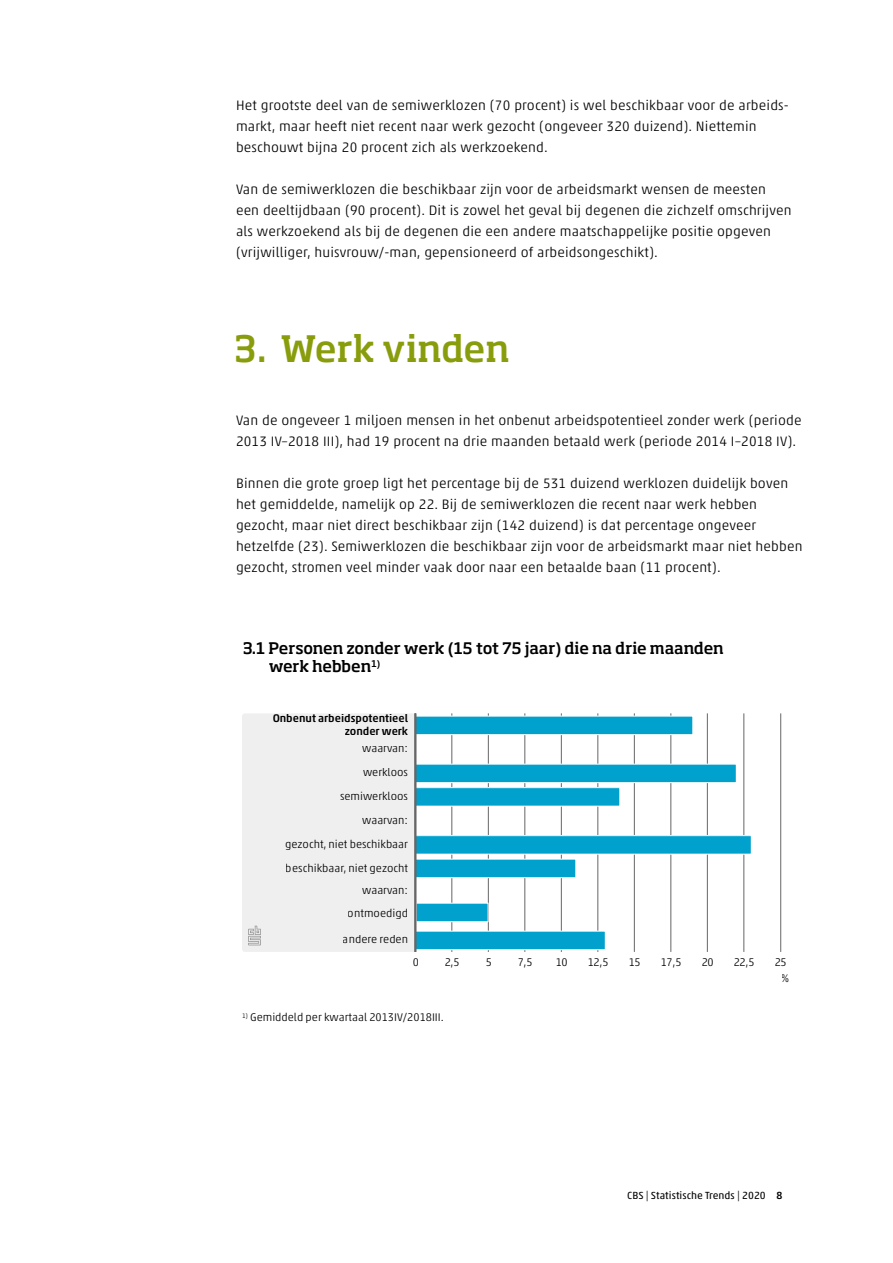
<style>
.page{position:relative;width:893px;height:1263px;background:#fff}
.page>*{position:absolute;margin:0;border:0;box-sizing:border-box;transform-origin:0 0}
.t1{font:500 36px "Soho Pro";color:#899d0c}
.t2{font:500 15.75px/18.5px "Soho Pro";letter-spacing:-.01em;color:#000}
.t3{font:300 13.8px/21px "Akko Pro";letter-spacing:.01em;color:#000}
.t4{font:300 11.25px/23.9px "Akko Pro";color:#000;text-align:right}
.t5{font:500 11.25px/12.5px "Akko Pro";color:#000;text-align:right}
.t6{font:10.5px "Akko Pro";letter-spacing:.005em;color:#000}
.s1{font-weight:500}
</style>
<div class="page">
<hr style="left:452px;top:713px;width:1px;height:239px;background:#666">
<hr style="left:488px;top:713px;width:1px;height:239px;background:#666">
<hr style="left:525px;top:713px;width:1px;height:239px;background:#666">
<hr style="left:561px;top:713px;width:1px;height:239px;background:#666">
<hr style="left:598px;top:713px;width:1px;height:239px;background:#666">
<hr style="left:634px;top:713px;width:1px;height:239px;background:#666">
<hr style="left:671px;top:713px;width:1px;height:239px;background:#666">
<hr style="left:707px;top:713px;width:1px;height:239px;background:#666">
<hr style="left:744px;top:713px;width:1px;height:239px;background:#666">
<hr style="left:780px;top:713px;width:1px;height:239px;background:#666">
<div style="left:242px;top:714px;width:172px;height:238px;background:#efefef"></div>
<div style="left:415px;top:716px;width:278px;height:19px;background:#00a1cd"></div>
<div style="left:415px;top:716px;width:278px;height:19px;border:1px solid #fff"></div>
<div style="left:415px;top:764px;width:321px;height:19px;background:#00a1cd"></div>
<div style="left:415px;top:764px;width:321px;height:19px;border:1px solid #fff"></div>
<div style="left:415px;top:788px;width:205px;height:18px;background:#00a1cd"></div>
<div style="left:415px;top:787px;width:205px;height:19px;border:1px solid #fff"></div>
<div style="left:415px;top:836px;width:336px;height:18px;background:#00a1cd"></div>
<div style="left:415px;top:835px;width:336px;height:19px;border:1px solid #fff"></div>
<div style="left:415px;top:859px;width:161px;height:19px;background:#00a1cd"></div>
<div style="left:415px;top:859px;width:161px;height:19px;border:1px solid #fff"></div>
<div style="left:415px;top:931px;width:190px;height:19px;background:#00a1cd"></div>
<div style="left:415px;top:931px;width:190px;height:19px;border:1px solid #fff"></div>
<div style="left:416px;top:903px;width:72px;height:19px;background:#00a1cd"></div>
<div style="left:416px;top:903px;width:72px;height:19px;border:1px solid #fff"></div>
<hr style="left:414px;top:713px;width:2px;height:239px;background:#666">
<p class="t3" style="left:236px;top:95px;width:553px">Het grootste deel van de semiwerklozen (70 procent) is wel beschikbaar voor de arbeids&shy;markt, maar heeft niet recent naar werk gezocht (ongeveer 320 duizend). Niettemin beschouwt bijna 20 procent zich als werkzoekend.</p>
<p class="t3" style="left:236px;top:179px;width:557px">Van de semiwerklozen die beschikbaar zijn voor de arbeidsmarkt wensen de meesten een deeltijdbaan (90 procent). Dit is zowel het geval bij degenen die zichzelf omschrijven als werkzoekend als bij de degenen die een andere maatschappelijke positie opgeven (vrijwilliger, huisvrouw/-man, gepensioneerd of arbeidsongeschikt).</p>
<h1 class="t1" style="left:234px;top:323px;width:278px">3. Werk vinden</h1>
<p class="t3" style="left:236px;top:410px;width:567px">Van de ongeveer 1 miljoen mensen in het onbenut arbeidspotentieel zonder werk (periode<br>2013 IV–2018 III), had 19 procent na drie maanden betaald werk (periode 2014 I–2018 IV).</p>
<p class="t3" style="left:236px;top:473px;width:568px">Binnen die grote groep ligt het percentage bij de 531 duizend werklozen duidelijk boven het gemiddelde, namelijk op 22. Bij de semiwerklozen die recent naar werk hebben gezocht, maar niet direct beschikbaar zijn (142 duizend) is dat percentage ongeveer hetzelfde (23). Semiwerklozen die beschikbaar zijn voor de arbeidsmarkt maar niet hebben gezocht, stromen veel minder vaak door naar een betaalde baan (11 procent).</p>
<p class="t2" style="left:269px;top:638px;width:457px;text-indent:-27px">3.1 Personen zonder werk (15 tot 75 jaar) die na drie maanden werk hebben<sup>1)</sup></p>
<p class="t5" style="left:272px;top:712px;width:137px">Onbenut arbeidspotentieel zonder werk</p>
<p class="t4" style="left:285px;top:736px;width:124px">waarvan:<br>werkloos<br>semiwerkloos<br>waarvan:<br>gezocht, niet beschikbaar beschikbaar, niet gezocht</p>
<p class="t4" style="left:348px;top:901px;width:62px">ontmoedigd</p>
<p class="t4" style="left:362px;top:878px;width:47px">waarvan:</p>
<p class="t4" style="left:343px;top:927px;width:67px">andere reden</p>
<p class="t4" style="left:412px;top:950px;width:8px">0</p>
<p class="t4" style="left:444px;top:950px;width:17px">2,5</p>
<p class="t4" style="left:485px;top:950px;width:8px">5</p>
<p class="t4" style="left:517px;top:950px;width:17px">7,5</p>
<p class="t4" style="left:555px;top:950px;width:14px">10</p>
<p class="t4" style="left:587px;top:950px;width:23px">12,5</p>
<p class="t4" style="left:628px;top:950px;width:14px">15</p>
<p class="t4" style="left:660px;top:950px;width:23px">17,5</p>
<p class="t4" style="left:701px;top:950px;width:14px">20</p>
<p class="t4" style="left:733px;top:950px;width:23px">22,5</p>
<p class="t4" style="left:774px;top:950px;width:14px">25</p>
<p class="t4" style="left:242px;top:1005px;width:203px"><sup>1)</sup> Gemiddeld per kwartaal 2013IV/2018III.</p>
<p class="t4" style="left:782px;top:966px;width:10px">%</p>
<p class="t6" style="left:627px;top:1189px;width:157px">CBS | Statistische Trends | 2020 <span class="s1">8</span></p>
</div>
